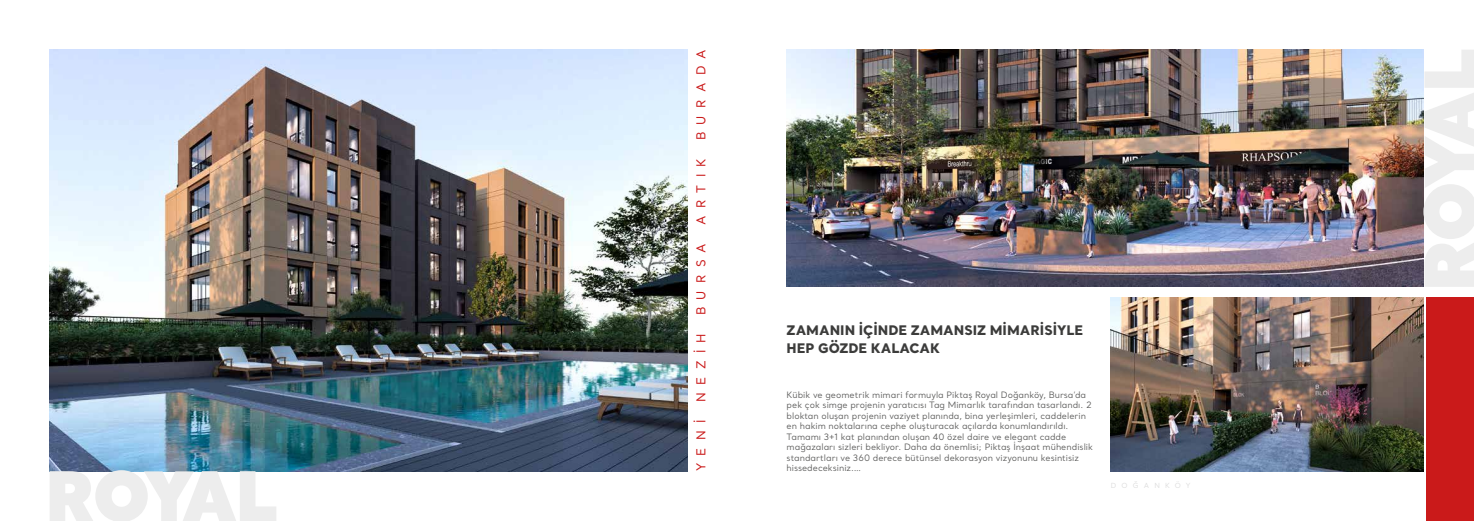
<style>
.page{position:relative;width:1474px;height:521px;background:#fff}
.page>*{position:absolute;margin:0;border:0;box-sizing:border-box;transform-origin:0 0}
.t1{font:800 13.12px/17.5px "Santral";color:#3c3c3b}
.t2{font:12.25px "Santral";letter-spacing:.6em;color:#ca1a1a}
.t3{font:8.75px/10.5px "Santral";color:#575756}
.t4{font:7px "Santral";letter-spacing:.75em;color:#dadada}
</style>
<div class="page">
<img style="left:1110px;top:298px;width:313px;height:173px">
<img style="left:786px;top:50px;width:637px;height:237px">
<img style="left:50px;top:50px;width:637px;height:421px">
<svg style="left:50px;top:470px;width:226px;height:51px"></svg>
<div style="left:1426px;top:298px;width:47px;height:223px;background:#ca1a1a"></div>
<svg style="left:1423px;top:50px;width:50px;height:237px"></svg>
<h2 class="t2" style="left:693px;top:140px;width:92px;rotate:-90deg">BURADA</h2>
<h2 class="t2" style="left:693px;top:225px;width:68px;rotate:-90deg">ARTIK</h2>
<h2 class="t2" style="left:693px;top:315px;width:74px;rotate:-90deg">BURSA</h2>
<h2 class="t2" style="left:693px;top:402px;width:70px;rotate:-90deg">NEZİH</h2>
<h2 class="t2" style="left:693px;top:471px;width:53px;rotate:-90deg">YENİ</h2>
<h1 class="t1" style="left:786px;top:321px;width:298px">ZAMANIN İÇİNDE ZAMANSIZ MİMARİSİYLE<br>HEP GÖZDE KALACAK</h1>
<p class="t3" style="left:786px;top:389px;width:308px">Kübik ve geometrik mimari formuyla Piktaş Royal Doğanköy, Bursa’da pek çok simge projenin yaratıcısı Tag Mimarlık tarafından tasarlandı. 2 bloktan oluşan projenin vaziyet planında, bina yerleşimleri, caddelerin en hakim noktalarına cephe oluşturacak açılarda konumlandırıldı.<br>Tamamı 3+1 kat planından oluşan 40 özel daire ve elegant cadde mağazaları sizleri bekliyor. Daha da önemlisi; Piktaş İnşaat mühendislik standartları ve 360 derece bütünsel dekorasyon vizyonunu kesintisiz</p>
<p class="t3" style="left:786px;top:463px;width:76px">hissedeceksiniz.…</p>
<p class="t4" style="left:1110px;top:480px;width:81px">DOĞANKÖY</p>
</div>
